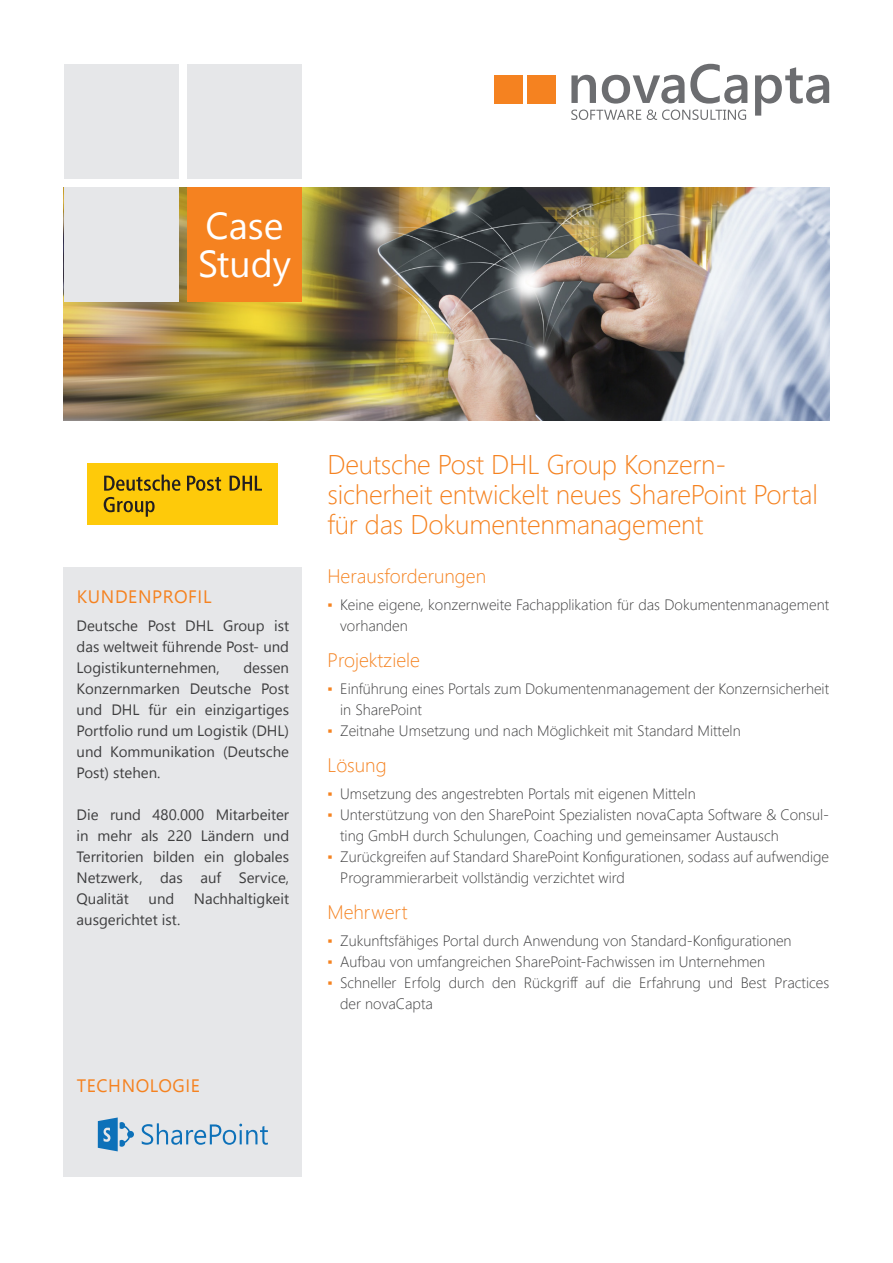
<style>
.page{position:relative;width:893px;height:1263px;background:#fff}
.page>*{position:absolute;margin:0;border:0;box-sizing:border-box;transform-origin:0 0}
.t1{font:37.5px/37.5px "Segoe UI";color:#fff}
.Header_23_pt{font:300 27px/30px "Segoe UI";letter-spacing:-.005em;color:#f58220}
.Subtitle_13_pt{font:300 19.5px "Segoe UI";color:#f58220}
.t2{font:18px "Segoe UI";letter-spacing:.035em;color:#f58220}
.t3{font:300 15px/21px "Segoe UI";color:#3e3e3f}
.t4{font:15px/21px "Segoe UI";color:#3e3e3f;text-align:justify}
.s1{color:#f58220}
</style>
<div class="page">
<div style="left:64px;top:568px;width:238px;height:609px;background:#e6e7e9"></div>
<img style="left:64px;top:187px;width:765px;height:234px">
<div style="left:187px;top:187px;width:115px;height:115px;background:#f58220"></div>
<div style="left:64px;top:64px;width:115px;height:115px;background:#e6e7e9"></div>
<div style="left:187px;top:64px;width:115px;height:115px;background:#e6e7e9"></div>
<div style="left:64px;top:187px;width:115px;height:115px;background:#e6e7e9"></div>
<div style="left:495px;top:75px;width:28px;height:28px;background:#f58220"></div>
<div style="left:528px;top:75px;width:28px;height:28px;background:#f58220"></div>
<svg style="left:571px;top:64px;width:258px;height:56px"></svg>
<div style="left:88px;top:463px;width:190px;height:62px;background:#feca0a"></div>
<svg style="left:104px;top:475px;width:76px;height:16px"></svg>
<svg style="left:187px;top:476px;width:34px;height:15px"></svg>
<svg style="left:230px;top:476px;width:32px;height:15px"></svg>
<svg style="left:104px;top:497px;width:51px;height:20px"></svg>
<svg style="left:142px;top:1123px;width:126px;height:22px"></svg>
<svg style="left:98px;top:1117px;width:36px;height:34px"></svg>
<h1 class="t1" style="left:198px;top:207px;width:94px">Case<br>Study</h1>
<p class="t2" style="left:77px;top:583px;width:136px">KUNDENPROFIL</p>
<p class="t4" style="left:77px;top:615px;width:214px">Deutsche Post DHL Group ist das weltweit führende Post- und Logistikunternehmen,</p>
<p class="t4" style="left:77px;top:657px;width:214px;text-indent:167px">dessen Konzernmarken Deutsche Post und DHL für ein einzigartiges Portfolio rund um Logistik (DHL) und Kommunikation (Deutsche Post) stehen.</p>
<p class="t4" style="left:77px;top:804px;width:214px">Die rund 480.000 Mitarbeiter in mehr als 220 Ländern und Territorien bilden ein globales Netzwerk, das auf Service, Qualität</p>
<p class="t4" style="left:149px;top:888px;width:27px">und</p>
<p class="t4" style="left:194px;top:888px;width:97px">Nachhaltigkeit</p>
<p class="t4" style="left:77px;top:909px;width:105px">ausgerichtet ist.</p>
<p class="t2" style="left:77px;top:1071px;width:125px">TECHNOLOGIE</p>
<p class="Header_23_pt" style="left:327px;top:448px;width:400px">Deutsche Post DHL Group Konzern-</p>
<p class="Header_23_pt" style="left:327px;top:478px;width:492px">sicherheit entwickelt neues SharePoint Portal für das Dokumentenmanagement</p>
<p class="Subtitle_13_pt" style="left:327px;top:560px;width:160px">Herausforderungen</p>
<p class="t3" style="left:340px;top:593px;width:490px;text-indent:-13px"><span class="s1">▪</span> Keine eigene, konzernweite Fachapplikation für das Dokumentenmanagement vorhanden</p>
<p class="Subtitle_13_pt" style="left:327px;top:644px;width:94px">Projektziele</p>
<p class="t3" style="left:340px;top:677px;width:490px;text-indent:-13px"><span class="s1">▪</span> Einführung eines Portals zum Dokumentenmanagement der Konzernsicherheit in SharePoint</p>
<p class="t3" style="left:327px;top:719px;width:415px"><span class="s1">▪</span> Zeitnahe Umsetzung und nach Möglichkeit mit Standard Mitteln</p>
<p class="Subtitle_13_pt" style="left:327px;top:749px;width:61px">Lösung</p>
<p class="t3" style="left:327px;top:782px;width:370px"><span class="s1">▪</span> Umsetzung des angestrebten Portals mit eigenen Mitteln</p>
<p class="t3" style="left:340px;top:803px;width:490px;text-indent:-13px"><span class="s1">▪</span> Unterstützung von den SharePoint Spezialisten novaCapta Software &amp; Consul&shy;ting GmbH durch Schulungen, Coaching und gemeinsamer Austausch</p>
<p class="t3" style="left:340px;top:845px;width:490px;text-indent:-13px"><span class="s1">▪</span> Zurückgreifen auf Standard SharePoint Konfigurationen, sodass auf aufwendige<br>Programmierarbeit vollständig verzichtet wird</p>
<p class="Subtitle_13_pt" style="left:327px;top:896px;width:82px">Mehrwert</p>
<p class="t3" style="left:327px;top:929px;width:466px"><span class="s1">▪</span> Zukunftsfähiges Portal durch Anwendung von Standard-Konfigurationen</p>
<p class="t3" style="left:327px;top:950px;width:439px"><span class="s1">▪</span> Aufbau von umfangreichen SharePoint-Fachwissen im Unternehmen</p>
<p class="t3" style="left:340px;top:971px;width:490px;text-indent:-13px"><span class="s1">▪</span> Schneller Erfolg durch den Rückgriff auf die Erfahrung und Best Practices der novaCapta</p>
</div>
